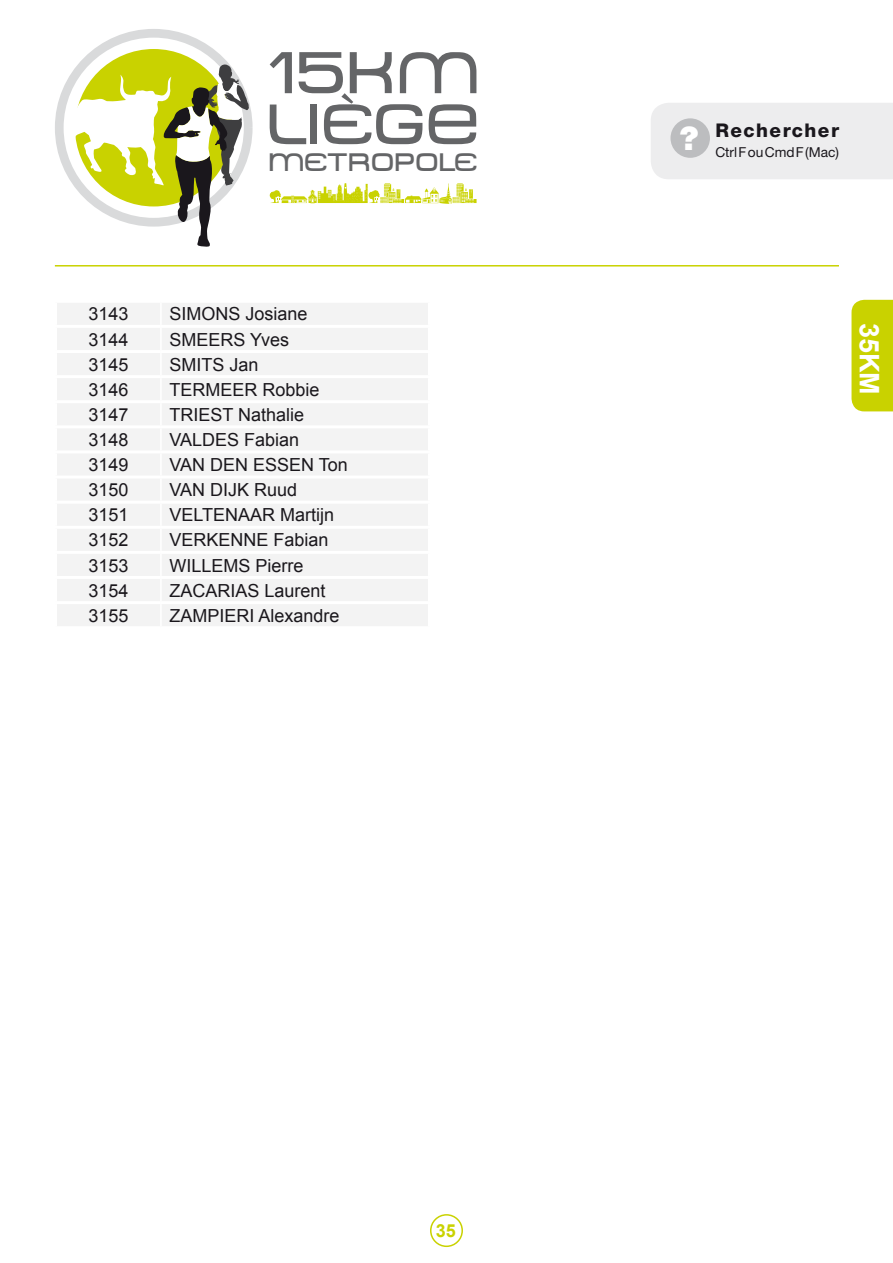
<style>
.page{position:relative;width:893px;height:1263px;background:#fff}
.page>*{position:absolute;margin:0;border:0;box-sizing:border-box;transform-origin:0 0}
.t1{font:58.5px "Metro DF";color:#646567}
.t2{font:56.55px "Metro DF";letter-spacing:.015em;color:#646567}
.t3{font:700 27px "Arial";color:#fff}
.t4{font:25.2px "Metro DF";color:#646567}
.t5{font:800 18.9px "Helvetica Neue LT Std";letter-spacing:.08em;color:#1a171c}
.t6{font:18px "Arial";color:#1a171c}
.t7{font:700 18px "Arial";color:#c9d200}
.t8{font:13.8px "Helvetica Neue LT Std";color:#1a171c}
.s1{font-weight:900;font-size:32.4px;color:#fff}
</style>
<div class="page">
<div style="left:430px;top:1214px;width:33px;height:33px;border:2px solid #c9d200;border-radius:50%"></div>
<div style="left:651px;top:103px;width:242px;height:76px;background:#ededee"></div>
<div style="left:670px;top:118px;width:40px;height:40px;background:#bcbdbf;border-radius:50%"></div>
<hr style="left:55px;top:265px;width:784px;height:1px;background:#c9d200">
<div style="left:75px;top:49px;width:157px;height:157px;background:#c9d200;border-radius:50%"></div>
<div style="left:55px;top:29px;width:198px;height:198px;border:9px solid #d9dadb;border-radius:50%"></div>
<svg style="left:68px;top:65px;width:181px;height:182px"></svg>
<svg style="left:270px;top:183px;width:207px;height:21px"></svg>
<div style="left:851px;top:300px;width:42px;height:111px;background:#c9d200"></div>
<div style="left:57px;top:303px;width:371px;height:323px;background:#f3f3f3"></div>
<hr style="left:160px;top:303px;width:2px;height:22px;background:#fff">
<hr style="left:160px;top:328px;width:2px;height:22px;background:#fff">
<hr style="left:160px;top:353px;width:2px;height:22px;background:#fff">
<hr style="left:160px;top:378px;width:2px;height:22px;background:#fff">
<hr style="left:160px;top:403px;width:2px;height:22px;background:#fff">
<hr style="left:160px;top:428px;width:2px;height:22px;background:#fff">
<hr style="left:160px;top:453px;width:2px;height:22px;background:#fff">
<hr style="left:160px;top:478px;width:2px;height:23px;background:#fff">
<hr style="left:160px;top:504px;width:2px;height:22px;background:#fff">
<hr style="left:160px;top:529px;width:2px;height:22px;background:#fff">
<hr style="left:160px;top:554px;width:2px;height:22px;background:#fff">
<hr style="left:160px;top:579px;width:2px;height:22px;background:#fff">
<hr style="left:160px;top:604px;width:2px;height:22px;background:#fff">
<hr style="left:54px;top:325px;width:107px;height:3px;background:#fff">
<hr style="left:161px;top:325px;width:270px;height:3px;background:#fff">
<hr style="left:54px;top:350px;width:107px;height:3px;background:#fff">
<hr style="left:161px;top:350px;width:270px;height:3px;background:#fff">
<hr style="left:54px;top:375px;width:107px;height:3px;background:#fff">
<hr style="left:161px;top:375px;width:270px;height:3px;background:#fff">
<hr style="left:54px;top:400px;width:107px;height:3px;background:#fff">
<hr style="left:161px;top:400px;width:270px;height:3px;background:#fff">
<hr style="left:54px;top:425px;width:107px;height:3px;background:#fff">
<hr style="left:161px;top:425px;width:270px;height:3px;background:#fff">
<hr style="left:54px;top:450px;width:107px;height:3px;background:#fff">
<hr style="left:161px;top:450px;width:270px;height:3px;background:#fff">
<hr style="left:54px;top:475px;width:107px;height:3px;background:#fff">
<hr style="left:161px;top:475px;width:270px;height:3px;background:#fff">
<hr style="left:54px;top:501px;width:107px;height:3px;background:#fff">
<hr style="left:161px;top:501px;width:270px;height:3px;background:#fff">
<hr style="left:54px;top:526px;width:107px;height:3px;background:#fff">
<hr style="left:161px;top:526px;width:270px;height:3px;background:#fff">
<hr style="left:54px;top:551px;width:107px;height:3px;background:#fff">
<hr style="left:161px;top:551px;width:270px;height:3px;background:#fff">
<hr style="left:54px;top:576px;width:107px;height:3px;background:#fff">
<hr style="left:161px;top:576px;width:270px;height:3px;background:#fff">
<hr style="left:54px;top:601px;width:107px;height:3px;background:#fff">
<hr style="left:161px;top:601px;width:270px;height:3px;background:#fff">
<h1 class="t1" style="left:267px;top:40px;width:216px">15km</h1>
<h2 class="t2" style="left:268px;top:93px;width:213px">liège</h2>
<h3 class="t4" style="left:269px;top:149px;width:211px">METROPOLE</h3>
<p class="t6" style="left:89px;top:302px;width:42px">3143</p>
<p class="t6" style="left:169px;top:302px;width:140px">SIMONS Josiane</p>
<p class="t6" style="left:89px;top:327px;width:42px">3144</p>
<p class="t6" style="left:169px;top:327px;width:121px">SMEERS Yves</p>
<p class="t6" style="left:89px;top:352px;width:42px">3145</p>
<p class="t6" style="left:169px;top:352px;width:91px">SMITS Jan</p>
<p class="t6" style="left:89px;top:378px;width:42px">3146</p>
<p class="t6" style="left:169px;top:378px;width:152px">TERMEER Robbie</p>
<p class="t6" style="left:89px;top:403px;width:42px">3147</p>
<p class="t6" style="left:169px;top:403px;width:136px">TRIEST Nathalie</p>
<p class="t6" style="left:89px;top:428px;width:42px">3148</p>
<p class="t6" style="left:169px;top:428px;width:131px">VALDES Fabian</p>
<p class="t6" style="left:89px;top:453px;width:42px">3149</p>
<p class="t6" style="left:169px;top:453px;width:180px">VAN DEN ESSEN Ton</p>
<p class="t6" style="left:89px;top:478px;width:42px">3150</p>
<p class="t6" style="left:169px;top:478px;width:129px">VAN DIJK Ruud</p>
<p class="t6" style="left:89px;top:503px;width:42px">3151</p>
<p class="t6" style="left:169px;top:503px;width:166px">VELTENAAR Martijn</p>
<p class="t6" style="left:89px;top:528px;width:42px">3152</p>
<p class="t6" style="left:169px;top:528px;width:161px">VERKENNE Fabian</p>
<p class="t6" style="left:89px;top:553px;width:42px">3153</p>
<p class="t6" style="left:169px;top:553px;width:136px">WILLEMS Pierre</p>
<p class="t6" style="left:89px;top:578px;width:42px">3154</p>
<p class="t6" style="left:169px;top:578px;width:158px">ZACARIAS Laurent</p>
<p class="t6" style="left:89px;top:604px;width:42px">3155</p>
<p class="t6" style="left:169px;top:604px;width:172px">ZAMPIERI Alexandre</p>
<p class="t5" style="left:680px;top:119px;width:161px"><span class="s1">?</span> Rechercher</p>
<p class="t8" style="left:715px;top:144px;width:125px">Ctrl F ou Cmd F (Mac)</p>
<h3 class="t3" style="left:887px;top:323px;width:74px;rotate:90deg">35KM</h3>
<p class="t7" style="left:436px;top:1219px;width:22px">35</p>
</div>
